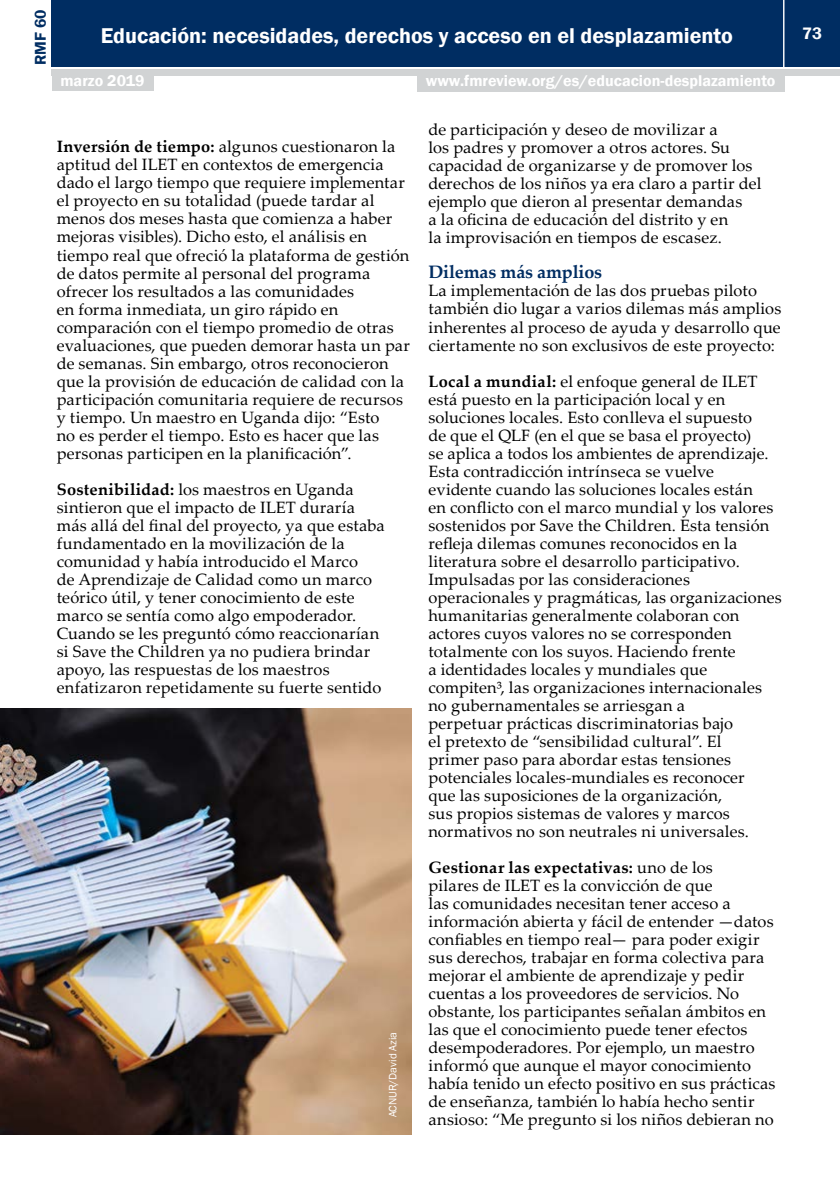
<style>
.page{position:relative;width:840px;height:1191px;background:#fff}
.page>*{position:absolute;margin:0;border:0;box-sizing:border-box;transform-origin:0 0}
.t1{font:600 22px "Franklin Gothic";color:#fff}
.t2{font:700 18px "Palatino Linotype";letter-spacing:-.01em;color:#002d62}
.t3{font:600 17px "Franklin Gothic";color:#fff}
.t4{font:16.4px/18px "Palatino Linotype";letter-spacing:.01em;color:#000}
.t5{font:600 16px "Franklin Gothic";color:#fff}
.t6{font:600 16px "Franklin Gothic";color:#002d62}
.t7{font:11px "Franklin Gothic";color:#fff}
.s1{font-weight:700}
</style>
<div class="page">
<div style="left:52px;top:0;width:787px;height:66px;background:#002d62"></div>
<div style="left:52px;top:69px;width:787px;height:6px;background:#d1d3d4"></div>
<hr style="left:782px;top:0;width:2px;height:68px;background:#fff">
<div style="left:52px;top:73px;width:101px;height:18px;background:#d1d3d4"></div>
<div style="left:416px;top:74px;width:368px;height:18px;background:#d1d3d4"></div>
<img style="left:0;top:709px;width:411px;height:425px">
<p class="t6" style="left:31px;top:65px;width:57px;rotate:-90deg">RMF 60</p>
<h1 class="t1" style="left:101px;top:22px;width:633px">Educación: necesidades, derechos y acceso en el desplazamiento</h1>
<p class="t5" style="left:60px;top:71px;width:86px">marzo 2019</p>
<p class="t5" style="left:425px;top:71px;width:351px">www.fmreview.org/es/educacion-desplazamiento</p>
<p class="t4" style="left:57px;top:137px;width:354px"><span class="s1">Inversión de tiempo:</span> algunos cuestionaron la aptitud del ILET en contextos de emergencia dado el largo tiempo que requiere implementar el proyecto en su totalidad (puede tardar al menos dos meses hasta que comienza a haber mejoras visibles). Dicho esto, el análisis en tiempo real que ofreció la plataforma de gestión de datos permite al personal del programa ofrecer los resultados a las comunidades<br>en forma inmediata, un giro rápido en comparación con el tiempo promedio de otras evaluaciones, que pueden demorar hasta un par de semanas. Sin embargo, otros reconocieron que la provisión de educación de calidad con la participación comunitaria requiere de recursos y tiempo. Un maestro en Uganda dijo: “Esto<br>no es perder el tiempo. Esto es hacer que las personas participen en la planificación”.</p>
<p class="t4" style="left:57px;top:479px;width:329px"><span class="s1">Sostenibilidad:</span> los maestros en Uganda sintieron que el impacto de ILET duraría más allá del final del proyecto, ya que estaba fundamentado en la movilización de la comunidad y había introducido el Marco<br>de Aprendizaje de Calidad como un marco teórico útil, y tener conocimiento de este marco se sentía como algo empoderador.<br>Cuando se les preguntó cómo reaccionarían si Save the Children ya no pudiera brindar apoyo, las respuestas de los maestros enfatizaron repetidamente su fuerte sentido</p>
<p class="t7" style="left:385px;top:1117px;width:87px;rotate:-90deg">ACNUR/David Azia</p>
<p class="t4" style="left:428px;top:119px;width:334px">de participación y deseo de movilizar a<br>los padres y promover a otros actores. Su capacidad de organizarse y de promover los derechos de los niños ya era claro a partir del ejemplo que dieron al presentar demandas<br>a la oficina de educación del distrito y en<br>la improvisación en tiempos de escasez.</p>
<p class="t2" style="left:428px;top:259px;width:175px">Dilemas más amplios</p>
<p class="t4" style="left:428px;top:281px;width:354px">La implementación de las dos pruebas piloto también dio lugar a varios dilemas más amplios inherentes al proceso de ayuda y desarrollo que ciertamente no son exclusivos de este proyecto:</p>
<p class="t4" style="left:428px;top:371px;width:354px"><span class="s1">Local a mundial:</span> el enfoque general de ILET está puesto en la participación local y en soluciones locales. Esto conlleva el supuesto<br>de que el QLF (en el que se basa el proyecto)<br>se aplica a todos los ambientes de aprendizaje.<br>Esta contradicción intrínseca se vuelve<br>evidente cuando las soluciones locales están<br>en conflicto con el marco mundial y los valores sostenidos por Save the Children. Esta tensión refleja dilemas comunes reconocidos en la literatura sobre el desarrollo participativo.<br>Impulsadas por las consideraciones operacionales y pragmáticas, las organizaciones humanitarias generalmente colaboran con actores cuyos valores no se corresponden totalmente con los suyos. Haciendo frente<br>a identidades locales y mundiales que compiten³, las organizaciones internacionales no gubernamentales se arriesgan a<br>perpetuar prácticas discriminatorias bajo<br>el pretexto de “sensibilidad cultural”. El<br>primer paso para abordar estas tensiones potenciales locales-mundiales es reconocer<br>que las suposiciones de la organización,<br>sus propios sistemas de valores y marcos normativos no son neutrales ni universales.</p>
<p class="t4" style="left:428px;top:857px;width:348px"><span class="s1">Gestionar las expectativas:</span> uno de los<br>pilares de ILET es la convicción de que<br>las comunidades necesitan tener acceso a información abierta y fácil de entender —datos confiables en tiempo real— para poder exigir sus derechos, trabajar en forma colectiva para mejorar el ambiente de aprendizaje y pedir cuentas a los proveedores de servicios. No obstante, los participantes señalan ámbitos en las que el conocimiento puede tener efectos desempoderadores. Por ejemplo, un maestro informó que aunque el mayor conocimiento había tenido un efecto positivo en sus prácticas de enseñanza, también lo había hecho sentir ansioso: “Me pregunto si los niños debieran no</p>
<p class="t3" style="left:801px;top:23px;width:21px">73</p>
</div>
